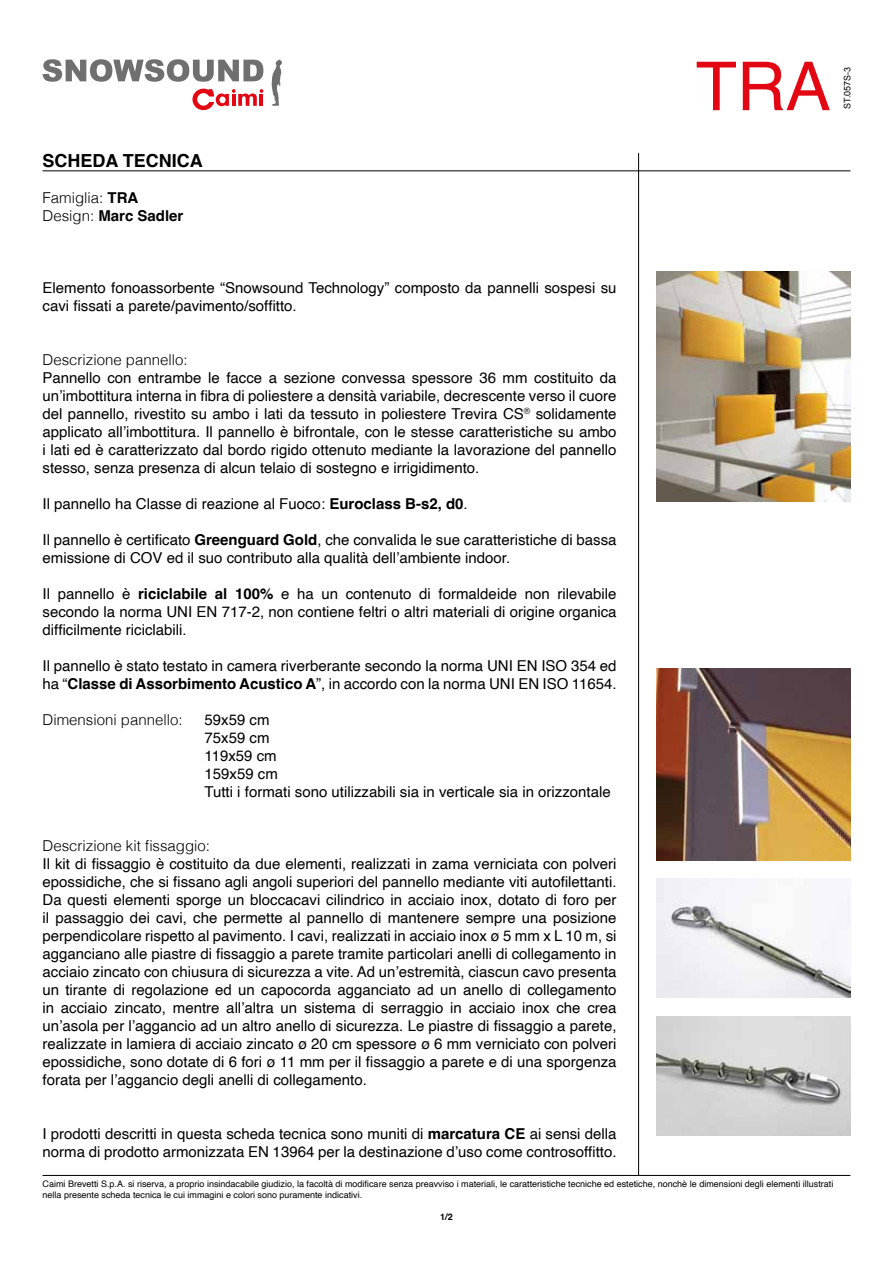
<style>
.page{position:relative;width:893px;height:1263px;background:#fff}
.page>*{position:absolute;margin:0;border:0;box-sizing:border-box;transform-origin:0 0}
.t1{font:67.5px "Helvetica";color:#e30613}
.t2{font:700 18px "Helvetica";color:#000}
.t3{font:15px/18px "Helvetica";color:#000}
.t4{font:300 15px/18px "Helvetica";color:#000}
.t5{font:9px/10.8px "Helvetica";color:#000}
.t6{font:9px "Arial";color:#000}
.t7{font:700 9px "Helvetica";color:#000}
.s1{font-weight:700}
</style>
<div class="page">
<hr style="left:43px;top:170px;width:807px;height:1px;background:#000">
<hr style="left:43px;top:1175px;width:807px;height:1px;background:#000">
<hr style="left:638px;top:153px;width:1px;height:1022px;background:#000">
<img style="left:657px;top:271px;width:193px;height:231px">
<img style="left:657px;top:669px;width:193px;height:191px">
<img style="left:657px;top:879px;width:193px;height:119px">
<img style="left:657px;top:1016px;width:193px;height:119px">
<svg style="left:43px;top:59px;width:220px;height:23px"></svg>
<svg style="left:272px;top:60px;width:10px;height:46px"></svg>
<svg style="left:192px;top:89px;width:71px;height:21px"></svg>
<p class="t2" style="left:43px;top:149px;width:162px">SCHEDA TECNICA</p>
<p class="t4" style="left:43px;top:187px;width:142px">Famiglia: <span class="s1">TRA<br></span>Design: <span class="s1">Marc Sadler</span></p>
<p class="t3" style="left:43px;top:279px;width:575px">Elemento fonoassorbente “Snowsound Technology” composto da pannelli sospesi su cavi fissati a parete/pavimento/soffitto.</p>
<p class="t4" style="left:43px;top:350px;width:147px">Descrizione pannello:</p>
<p class="t3" style="left:43px;top:369px;width:576px;text-align:justify">Pannello con entrambe le facce a sezione convessa spessore 36 mm costituito da un’imbottitura interna in fibra di poliestere a densità variabile, decrescente verso il cuore del pannello, rivestito su ambo i lati da tessuto in poliestere Trevira CS<sup>®</sup> solidamente applicato all’imbottitura. Il pannello è bifrontale, con le stesse caratteristiche su ambo i lati ed è caratterizzato dal bordo rigido ottenuto mediante la lavorazione del pannello stesso, senza presenza di alcun telaio di sostegno e irrigidimento.</p>
<p class="t3" style="left:43px;top:495px;width:427px">Il pannello ha Classe di reazione al Fuoco: <span class="s1">Euroclass B-s2, d0</span>.</p>
<p class="t3" style="left:43px;top:531px;width:576px">Il pannello è certificato <span class="s1">Greenguard Gold</span>, che convalida le sue caratteristiche di bassa emissione di COV ed il suo contributo alla qualità dell’ambiente indoor.</p>
<p class="t3" style="left:43px;top:585px;width:575px;text-align:justify">Il pannello è <span class="s1">riciclabile al 100%</span> e ha un contenuto di formaldeide non rilevabile secondo la norma UNI EN 717-2, non contiene feltri o altri materiali di origine organica difficilmente riciclabili.</p>
<p class="t3" style="left:43px;top:657px;width:576px">Il pannello è stato testato in camera riverberante secondo la norma UNI EN ISO 354 ed ha “<span class="s1">Classe di Assorbimento Acustico A</span>”, in accordo con la norma UNI EN ISO 11654.</p>
<p class="t4" style="left:43px;top:710px;width:142px">Dimensioni pannello:</p>
<p class="t3" style="left:205px;top:711px;width:408px">59x59 cm<br>75x59 cm<br>119x59 cm<br>159x59 cm<br>Tutti i formati sono utilizzabili sia in verticale sia in orizzontale</p>
<h1 class="t1" style="left:696px;top:34px;width:136px">TRA</h1>
<p class="t6" style="left:841px;top:109px;width:44px;rotate:-90deg">ST.057S-3</p>
<p class="t4" style="left:43px;top:836px;width:169px">Descrizione kit fissaggio:</p>
<p class="t3" style="left:43px;top:855px;width:576px;text-align:justify">Il kit di fissaggio è costituito da due elementi, realizzati in zama verniciata con polveri epossidiche, che si fissano agli angoli superiori del pannello mediante viti autofilettanti.<br>Da questi elementi sporge un bloccacavi cilindrico in acciaio inox, dotato di foro per il passaggio dei cavi, che permette al pannello di mantenere sempre una posizione perpendicolare rispetto al pavimento. I cavi, realizzati in acciaio inox ø 5 mm x L 10 m, si agganciano alle piastre di fissaggio a parete tramite particolari anelli di collegamento in acciaio zincato con chiusura di sicurezza a vite. Ad un’estremità, ciascun cavo presenta un tirante di regolazione ed un capocorda agganciato ad un anello di collegamento in acciaio zincato, mentre all’altra un sistema di serraggio in acciaio inox che crea un’asola per l’aggancio ad un altro anello di sicurezza. Le piastre di fissaggio a parete, realizzate in lamiera di acciaio zincato ø 20 cm spessore ø 6 mm verniciato con polveri epossidiche, sono dotate di 6 fori ø 11 mm per il fissaggio a parete e di una sporgenza forata per l’aggancio degli anelli di collegamento.</p>
<p class="t3" style="left:43px;top:1125px;width:576px">I prodotti descritti in questa scheda tecnica sono muniti di <span class="s1">marcatura CE</span> ai sensi della norma di prodotto armonizzata EN 13964 per la destinazione d’uso come controsoffitto.</p>
<p class="t5" style="left:43px;top:1178px;width:792px">Caimi Brevetti S.p.A. si riserva, a proprio insindacabile giudizio, la facoltà di modificare senza preavviso i materiali, le caratteristiche tecniche ed estetiche, nonchè le dimensioni degli elementi illustrati nella presente scheda tecnica le cui immagini e colori sono puramente indicativi.</p>
<p class="t7" style="left:440px;top:1212px;width:14px">1/2</p>
</div>
